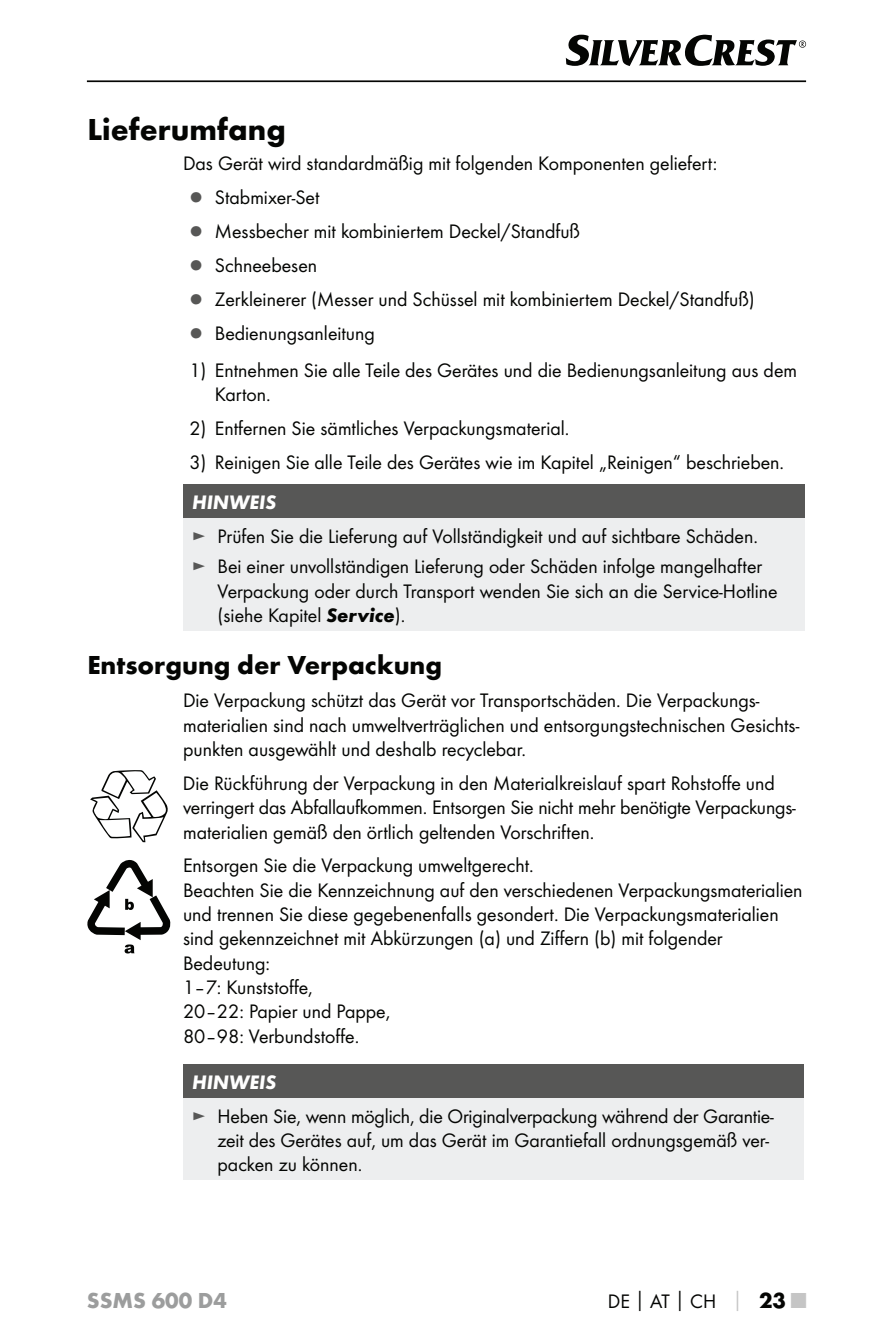
<style>
.page{position:relative;width:893px;height:1340px;background:#fff}
.page>*{position:absolute;margin:0;border:0;box-sizing:border-box;transform-origin:0 0}
.t1{font:700 31.5px "Futura";color:#040503}
.t2{font:700 27px "Futura";color:#040503}
.t3{font:700 22.5px "Futura";color:#9c9d9d}
.t4{font:20.25px/24.3px "Futura Boo";color:#040503}
.t5{font:italic 700 20.25px "Futura";color:#fff}
.s1{color:#575756}
.s2{font-family:"Futura";font-weight:700;font-style:italic}
.s3{font-family:"Futura";font-weight:700}
.s4{font-family:"Futura";font-weight:700;color:#c5c5c5}
.s5{font-family:"Futura";font-weight:700;font-size:22.5px}
.s6{font-family:"Futura";font-weight:700;font-size:22.5px;color:#c5c5c5}
</style>
<div class="page">
<hr style="left:87px;top:80px;width:719px;height:2px;background:#040503">
<svg style="left:566px;top:35px;width:240px;height:31px"></svg>
<div style="left:183px;top:484px;width:622px;height:34px;background:#575756"></div>
<div style="left:183px;top:518px;width:622px;height:113px;background:#edeeef"></div>
<svg style="left:90px;top:770px;width:78px;height:72px"></svg>
<svg style="left:87px;top:860px;width:83px;height:93px"></svg>
<div style="left:183px;top:1064px;width:621px;height:34px;background:#575756"></div>
<div style="left:183px;top:1098px;width:621px;height:82px;background:#edeeef"></div>
<h1 class="t1" style="left:87px;top:117px;width:200px">Lieferumfang</h1>
<p class="t4" style="left:189px;top:148px;width:567px;line-height:33.8px;text-indent:-6px">Das Gerät wird standardmäßig mit folgenden Komponenten geliefert:<br><span class="s1">▯</span> Stabmixer-Set<br><span class="s1">▯</span> Messbecher mit kombiniertem Deckel/Standfuß<br><span class="s1">▯</span> Schneebesen<br><span class="s1">▯</span> Zerkleinerer (Messer und Schüssel mit kombiniertem Deckel/Standfuß) <span class="s1">▯</span> Bedienungsanleitung</p>
<p class="t4" style="left:215px;top:359px;width:584px;text-indent:-26px">1) Entnehmen Sie alle Teile des Gerätes und die Bedienungsanleitung aus dem<br>Karton.</p>
<p class="t4" style="left:189px;top:417px;width:382px">2) Entfernen Sie sämtliches Verpackungsmaterial.</p>
<p class="t4" style="left:189px;top:451px;width:596px">3) Reinigen Sie alle Teile des Gerätes wie im Kapitel „Reinigen“ beschrieben.</p>
<p class="t5" style="left:192px;top:496px;width:86px">HINWEIS</p>
<p class="t4" style="left:192px;top:521px;width:572px;line-height:30.6px"><span class="s1">►</span> Prüfen Sie die Lieferung auf Vollständigkeit und auf sichtbare Schäden. <span class="s1">►</span> Bei einer unvollständigen Lieferung oder Schäden infolge mangelhafter</p>
<p class="t4" style="left:218px;top:580px;width:562px">Verpackung oder durch Transport wenden Sie sich an die Service-Hotline (siehe Kapitel <span class="s2">Service</span>).</p>
<h2 class="t2" style="left:87px;top:654px;width:356px">Entsorgung der Verpackung</h2>
<p class="t4" style="left:183px;top:689px;width:618px">Die Verpackung schützt das Gerät vor Transportschäden. Die Verpackungs&shy;materialien sind nach umweltverträglichen und entsorgungstechnischen Gesichts&shy;punkten ausgewählt und deshalb recyclebar.</p>
<p class="t4" style="left:183px;top:772px;width:615px">Die Rückführung der Verpackung in den Materialkreislauf spart Rohstoffe und verringert das Abfallaufkommen. Entsorgen Sie nicht mehr benötigte Verpackungs&shy;materialien gemäß den örtlich geltenden Vorschriften.</p>
<p class="t4" style="left:183px;top:854px;width:621px">Entsorgen Sie die Verpackung umweltgerecht.<br>Beachten Sie die Kennzeichnung auf den verschiedenen Verpackungsmaterialien und trennen Sie diese gegebenenfalls gesondert. Die Verpackungsmaterialien sind gekennzeichnet mit Abkürzungen (a) und Ziffern (b) mit folgender Bedeutung:<br>1–7: Kunststoffe,<br>20–22: Papier und Pappe,<br>80–98: Verbundstoffe.</p>
<p class="t5" style="left:192px;top:1075px;width:86px">HINWEIS</p>
<p class="t4" style="left:218px;top:1104px;width:558px;text-indent:-26px"><span class="s1">►</span> Heben Sie, wenn möglich, die Originalverpackung während der Garantie&shy;zeit des Gerätes auf, um das Gerät im Garantiefall ordnungsgemäß ver&shy;packen zu können.</p>
<p class="t3" style="left:87px;top:1291px;width:142px">SSMS 600 D4</p>
<p class="t4" style="left:608px;top:1290px;width:200px">DE<span class="s3">│</span>AT<span class="s3">│</span>CH <span class="s4">│</span> <span class="s5">23</span> <span class="s6">■</span></p>
</div>
